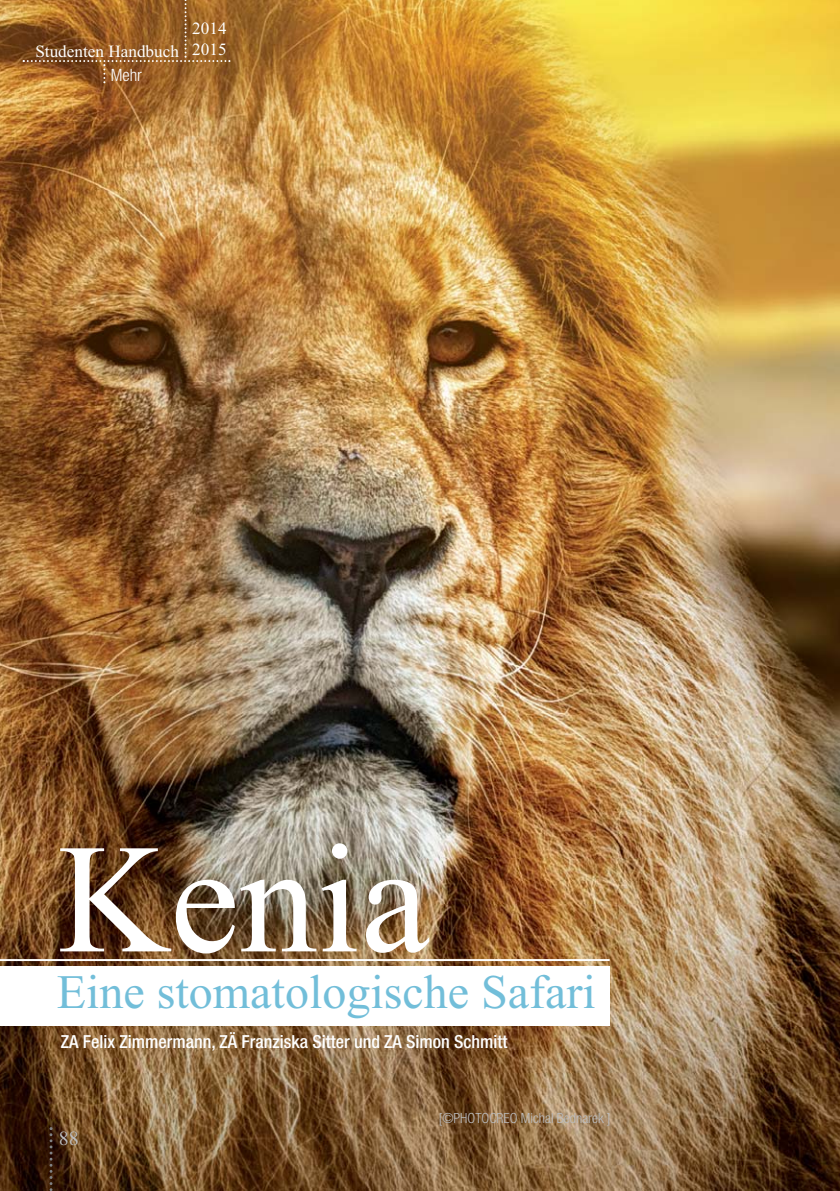
<style>
.page{position:relative;width:840px;height:1191px;background:#fff}
.page>*{position:absolute;margin:0;border:0;box-sizing:border-box;transform-origin:0 0}
.t1{font:155.6px "Times New Roman";color:#fff}
.t2{font:48px "Times New Roman";color:#72bed9}
.t3{font:20px "Times New Roman";color:#bbbdc0}
.t4{font:500 condensed 18px "Helvetica Neue";color:#fff}
.t5{font:17.2px/20.6px "Times New Roman";color:#fff}
.t6{font:300 condensed 17px "Helvetica Neue";color:#fff}
.t7{font:300 condensed 14px "Helvetica Neue";color:#bbbdc0}
</style>
<div class="page">
<img style="left:0;top:0;width:839px;height:1191px">
<div style="left:0;top:966px;width:609px;height:60px;background:#fff"></div>
<svg style="left:23px;top:0;width:207px;height:83px;background:#9a6128"></svg>
<svg style="left:49px;top:1127px;width:3px;height:64px"></svg>
<hr style="left:0;top:959px;width:609px;height:2px;background:#fff">
<p class="t5" style="left:35px;top:43px;width:145px">Studenten Handbuch</p>
<p class="t6" style="left:111px;top:69px;width:33px">Mehr</p>
<p class="t5" style="left:192px;top:20px;width:36px">2014<br>2015</p>
<h1 class="t1" style="left:58px;top:843px;width:373px">Kenia</h1>
<h2 class="t2" style="left:57px;top:975px;width:540px">Eine stomatologische Safari</h2>
<p class="t4" style="left:61px;top:1035px;width:448px">ZA Felix Zimmermann, ZÄ Franziska Sitter und ZA Simon Schmitt</p>
<p class="t3" style="left:59px;top:1131px;width:21px">88</p>
<p class="t7" style="left:438px;top:1112px;width:173px">[©PHOTOCREO Michal Bednarek ]</p>
</div>
